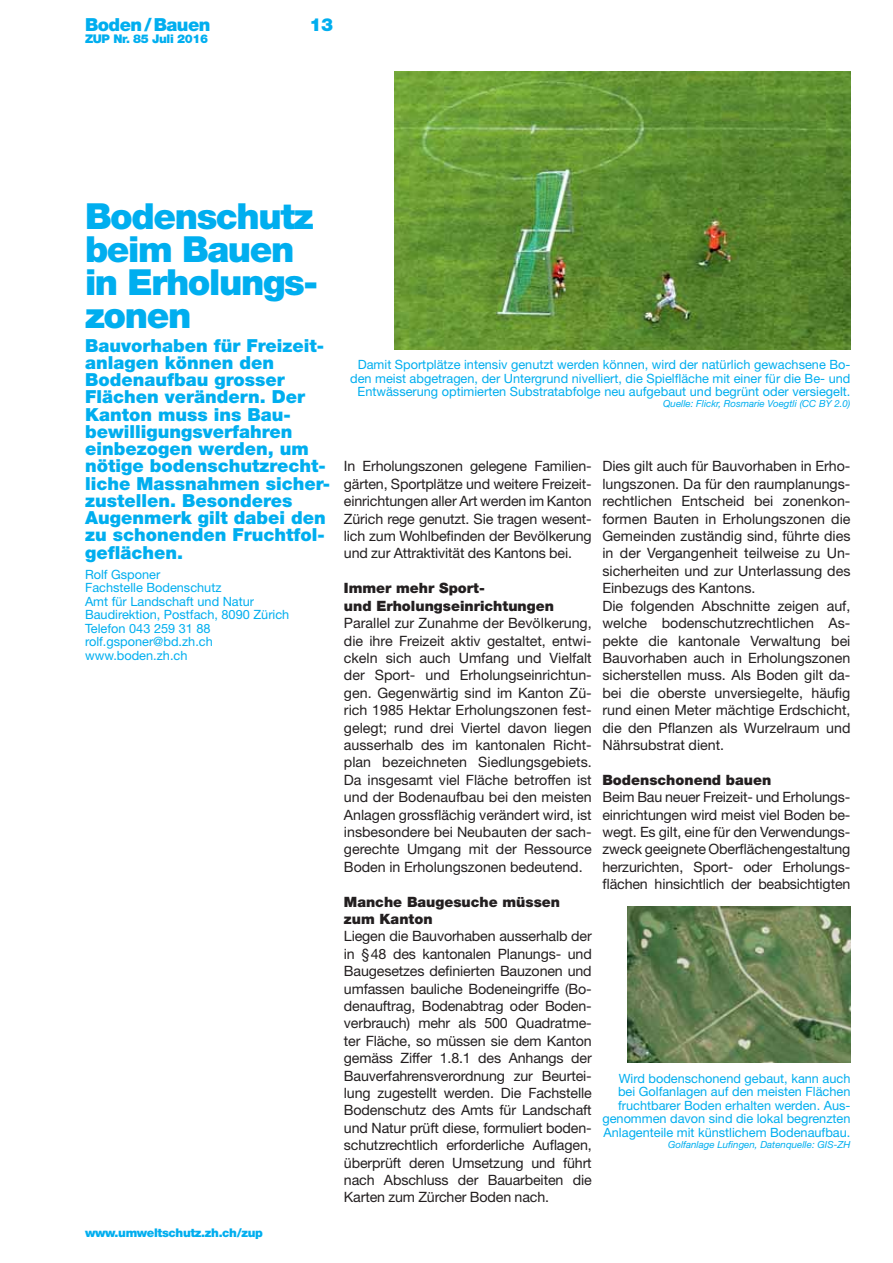
<style>
.page{position:relative;width:893px;height:1263px;background:#fff}
.page>*{position:absolute;margin:0;border:0;box-sizing:border-box;transform-origin:0 0}
.t1{font:900 36px/33px "Helvetica Neue LT Std";letter-spacing:-.04em;color:#00aeef}
.t2{font:900 18px/17.2px "Helvetica Neue LT Std";color:#00aeef}
.t3{font:900 18px "Helvetica Neue LT Std";letter-spacing:-.03em;color:#00aeef}
.t4{font:14.25px/17.4px "Helvetica Neue LT Std";color:#231f20;text-align:justify}
.t5{font:900 14.25px/17.2px "Helvetica Neue LT Std";color:#231f20}
.t6{font:12.75px/13.5px "Helvetica Neue LT Std";color:#00aeef;text-align:right}
.t7{font:900 12px "Helvetica Neue LT Std";letter-spacing:-.03em;color:#00aeef}
.t8{font:italic 9.75px "Helvetica Neue LT Std";color:#00aeef}
</style>
<div class="page">
<img style="left:394px;top:71px;width:456px;height:279px">
<img style="left:627px;top:906px;width:223px;height:157px">
<p class="t3" style="left:85px;top:18px;width:127px">Boden / Bauen</p>
<p class="t2" style="left:310px;top:18px;width:25px">13</p>
<p class="t7" style="left:85px;top:35px;width:125px">ZUP Nr. 85 Juli 2016</p>
<h1 class="t1" style="left:85px;top:204px;width:235px">Bodenschutz beim Bauen in Erholungs&shy;zonen</h1>
<p class="t2" style="left:85px;top:339px;width:247px">Bauvorhaben für Freizeit&shy;anlagen können den<br>Bodenaufbau grosser<br>Flächen verändern. Der<br>Kanton muss ins Bau&shy;bewilligungsverfahren einbezogen werden, um nötige bodenschutzrecht&shy;liche Massnahmen sicher&shy;zustellen. Besonderes<br>Augenmerk gilt dabei den zu schonenden Fruchtfol&shy;geflächen.</p>
<p class="t6" style="left:85px;top:569px;width:206px;text-align:left">Rolf Gsponer<br>Fachstelle Bodenschutz<br>Amt für Landschaft und Natur<br>Baudirektion, Postfach, 8090 Zürich<br>Telefon 043 259 31 88 rolf.gsponer@bd.zh.ch www.boden.zh.ch</p>
<p class="t7" style="left:85px;top:1228px;width:179px">www.umweltschutz.zh.ch/zup</p>
<p class="t6" style="left:350px;top:360px;width:502px">Damit Sportplätze intensiv genutzt werden können, wird der natürlich gewachsene Bo&shy;den meist abgetragen, der Untergrund nivelliert, die Spielfläche mit einer für die Be- und<br>Entwässerung optimierten Substratabfolge neu aufgebaut und begrünt oder versiegelt.</p>
<p class="t8" style="left:663px;top:400px;width:189px">Quelle: Flickr, Rosmarie Voegtli (CC BY 2.0)</p>
<p class="t4" style="left:344px;top:459px;width:249px">In Erholungszonen gelegene Familien&shy;gärten, Sportplätze und weitere Freizeit&shy;einrichtungen aller Art werden im Kanton Zürich rege genutzt. Sie tragen wesent&shy;lich zum Wohlbefinden der Bevölkerung und zur Attraktivität des Kantons bei.</p>
<p class="t5" style="left:344px;top:581px;width:212px">Immer mehr Sport-<br>und Erholungseinrichtungen</p>
<p class="t4" style="left:344px;top:616px;width:249px">Parallel zur Zunahme der Bevölkerung, die ihre Freizeit aktiv gestaltet, entwi&shy;ckeln sich auch Umfang und Vielfalt der Sport- und Erholungseinrichtun&shy;gen. Gegenwärtig sind im Kanton Zü&shy;rich 1985 Hektar Erholungszonen fest&shy;gelegt; rund drei Viertel davon liegen ausserhalb des im kantonalen Richt&shy;plan bezeichneten Siedlungsgebiets.<br>Da insgesamt viel Fläche betroffen ist und der Bodenaufbau bei den meisten Anlagen grossflächig verändert wird, ist insbesondere bei Neubauten der sach&shy;gerechte Umgang mit der Ressource Boden in Erholungszonen bedeutend.</p>
<p class="t5" style="left:344px;top:894px;width:218px">Manche Baugesuche müssen zum Kanton</p>
<p class="t4" style="left:344px;top:929px;width:249px">Liegen die Bauvorhaben ausserhalb der in § 48 des kantonalen Planungs- und Baugesetzes definierten Bauzonen und umfassen bauliche Bodeneingriffe (Bo&shy;denauftrag, Bodenabtrag oder Boden&shy;verbrauch) mehr als 500 Quadratme&shy;ter Fläche, so müssen sie dem Kanton gemäss Ziffer 1.8.1 des Anhangs der Bauverfahrensverordnung zur Beurtei&shy;lung zugestellt werden. Die Fachstelle Bodenschutz des Amts für Landschaft und Natur prüft diese, formuliert boden&shy;schutzrechtlich erforderliche Auflagen, überprüft deren Umsetzung und führt nach Abschluss der Bauarbeiten die Karten zum Zürcher Boden nach.</p>
<p class="t4" style="left:602px;top:459px;width:250px;text-align:left">Dies gilt auch für Bauvorhaben in Erho&shy;lungszonen. Da für den raumplanungs&shy;rechtlichen Entscheid bei zonenkon&shy;formen Bauten in Erholungszonen die Gemeinden zuständig sind, führte dies in der Vergangenheit teilweise zu Un&shy;sicherheiten und zur Unterlassung des Einbezugs des Kantons.<br>Die folgenden Abschnitte zeigen auf, welche bodenschutzrechtlichen As&shy;pekte die kantonale Verwaltung bei Bauvorhaben auch in Erholungszonen sicherstellen muss. Als Boden gilt da&shy;bei die oberste unversiegelte, häufig rund einen Meter mächtige Erdschicht, die den Pflanzen als Wurzelraum und Nährsubstrat dient.</p>
<p class="t5" style="left:602px;top:772px;width:170px">Bodenschonend bauen</p>
<p class="t4" style="left:602px;top:790px;width:250px">Beim Bau neuer Freizeit- und Erholungs&shy;einrichtungen wird meist viel Boden be&shy;wegt. Es gilt, eine für den Verwendungs&shy;zweck geeignete Oberflächengestaltung herzurichten, Sport- oder Erholungs&shy;flächen hinsichtlich der beabsichtigten</p>
<p class="t6" style="left:602px;top:1073px;width:250px">Wird bodenschonend gebaut, kann auch bei Golfanlagen auf den meisten Flächen fruchtbarer Boden erhalten werden. Aus&shy;genommen davon sind die lokal begrenzten Anlagenteile mit künstlichem Bodenaufbau.</p>
<p class="t8" style="left:668px;top:1140px;width:184px">Golfanlage Lufingen, Datenquelle: GIS-ZH</p>
</div>
